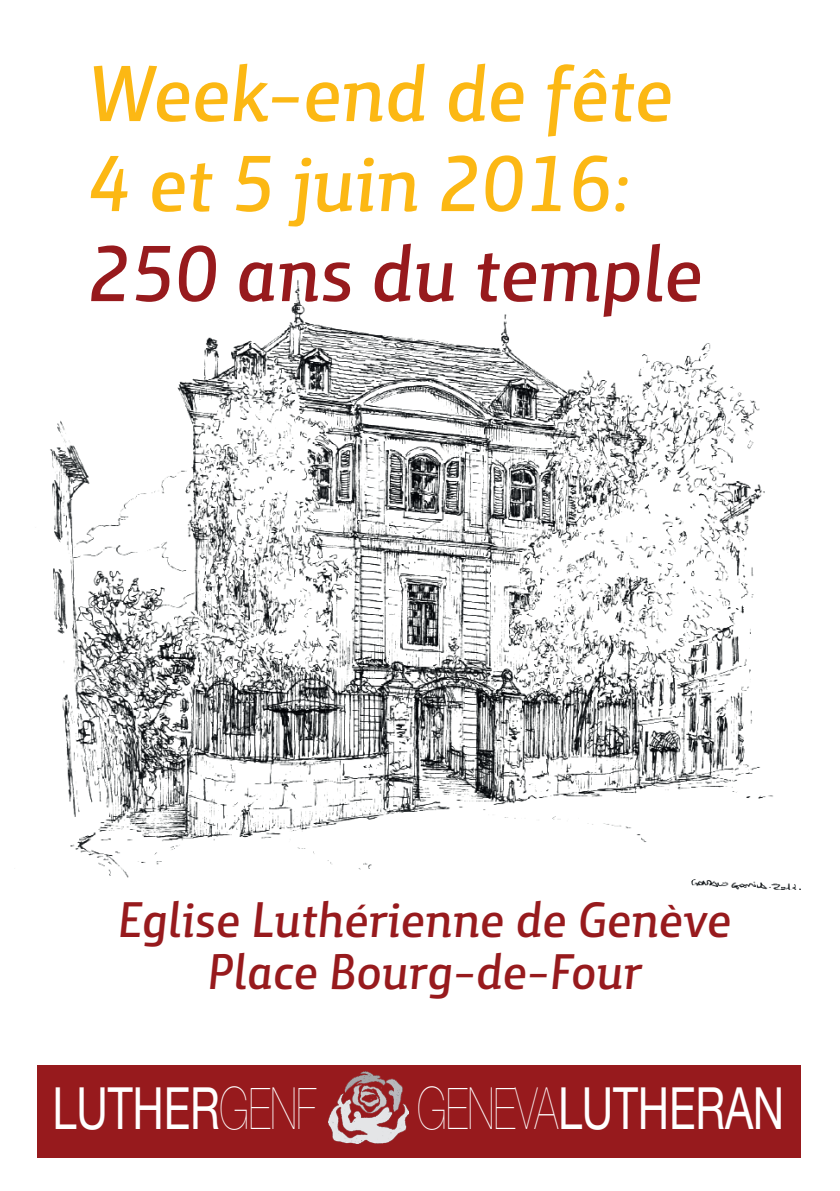
<style>
.page{position:relative;width:840px;height:1191px;background:#fff}
.page>*{position:absolute;margin:0;border:0;box-sizing:border-box;transform-origin:0 0}
.t1{font:italic 500 76px/90px "Yalta Sans Pro";color:#fcb814}
.t2{font:italic 500 76px "Yalta Sans Pro";color:#971a1d}
.t3{font:58px "Helvetica Neue";letter-spacing:-.005em;color:#fff;scale:.75 1}
.t4{font:italic 500 48px/52px "Yalta Sans Pro";color:#971a1d;text-align:center}
.s1{font-weight:200}
</style>
<div class="page">
<div style="left:37px;top:1065px;width:762px;height:93px;background:#971a1d"></div>
<img style="left:329px;top:1072px;width:79px;height:71px">
<img style="left:50px;top:280px;width:751px;height:610px">
<h1 class="t1" style="left:88px;top:51px;width:587px">Week-end de fête<br>4 et 5 juin 2016:</h1>
<h1 class="t2" style="left:88px;top:232px;width:616px">250 ans du temple</h1>
<p class="t4" style="left:118px;top:895px;width:615px">Eglise Luthérienne de Genève<br>Place Bourg-de-Four</p>
<p class="t3" style="left:53px;top:1066px;width:352px">LUTHER<span class="s1">GENF</span></p>
<p class="t3" style="left:417px;top:1066px;width:491px"><span class="s1">GENEVA</span>LUTHERAN</p>
</div>
